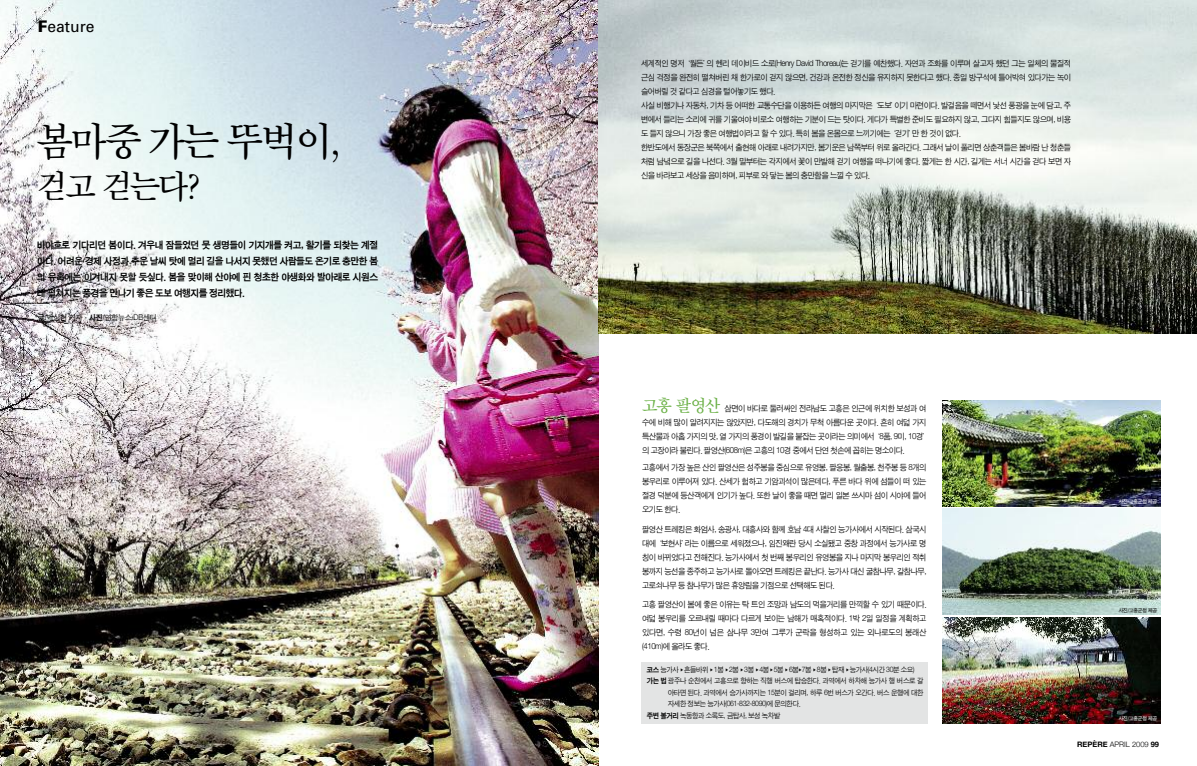
<style>
.page{position:relative;width:1197px;height:766px;background:#fff}
.page>*{position:absolute;margin:0;border:0;box-sizing:border-box;transform-origin:0 0}
.t1{font:42px "Sand Tm";letter-spacing:-.05em;color:#000;scale:.96 1}
.t2{font:35px "Sand Tm";color:#000;scale:.96 1}
.t3{font:16px "Univers";color:#000}
.t4{font:10px/16px "Sand Kg";letter-spacing:-.05em;color:#000;text-align:justify}
.t5{font:8.5px/14px "Sand Jg";letter-spacing:-.055em;color:#000;text-align:justify;scale:.95 1}
.t6{font:8px "Sand Jg";letter-spacing:-.025em;color:#000;scale:.96 1}
.t7{font:7.5px "Sand Jg";letter-spacing:-.055em;color:#000;scale:.95 1}
.t8{font:300 7.5px "Helvetica Neue";color:#000}
.t9{font:5.5px "Sand Tg";letter-spacing:-.045em;color:#fff;scale:.95 1}
.t10{font:5.5px "Sand Tg";letter-spacing:-.045em;color:#000;scale:.95 1}
.s1{font-weight:900}
.s2{font-family:"Sand Kg"}
.s3{font-family:"Sand Tm";font-size:18px;color:#6ab045}
.s4{font-size:4px}
.s5{font-weight:700}
</style>
<div class="page">
<img style="left:0;top:0;width:598px;height:765px">
<img style="left:599px;top:0;width:597px;height:333px">
<div style="left:641px;top:661px;width:286px;height:62px;background:#e3e4e4"></div>
<img style="left:942px;top:400px;width:217px;height:106px">
<img style="left:942px;top:508px;width:217px;height:106px">
<img style="left:942px;top:617px;width:217px;height:106px">
<h3 class="t3" style="left:38px;top:20px;width:58px"><span class="s1">F</span>eature</h3>
<h1 class="t1" style="left:37px;top:121px;width:318px">봄마중 가는 뚜벅이,</h1>
<h2 class="t2" style="left:37px;top:168px;width:170px">걷고 걷는다?</h2>
<p class="t4" style="left:37px;top:237px;width:343px">바야흐로 기다리던 봄이다. 겨우내 잠들었던 뭇 생명들이 기지개를 켜고, 활기를 되찾는 계절 이다. 어려운 경제 사정과 추운 날씨 탓에 멀리 길을 나서지 못했던 사람들도 온기로 충만한 봄 의 유혹에는 이겨내지 못할 듯싶다. 봄을 맞이해 산야에 핀 청초한 야생화와 발아래로 시원스 레 펼쳐지는 풍경을 만나기 좋은 도보 여행지를 정리했다.</p>
<p class="t6" style="left:38px;top:314px;width:125px"><span class="s2">글</span>/박상현 기자<span class="s2">·사진</span>/연합뉴스 DB센터</p>
<p class="t5" style="left:641px;top:56px;width:454px;text-align:left">세계적인 명저‘월든’의 헨리 데이비드 소로(Henry David Thoreau)는 걷기를 예찬했다. 자연과 조화를 이루며 살고자 했던 그는 일체의 물질적 근심 걱정을 완전히 떨쳐버린 채 한가로이 걷지 않으면, 건강과 온전한 정신을 유지하지 못한다고 했다. 종일 방구석에 틀어박혀 있다가는 녹이 슬어버릴 것 같다고 심경을 털어놓기도 했다.<br>사실 비행기나 자동차, 기차 등 어떠한 교통수단을 이용하든 여행의 마지막은‘도보’이기 마련이다. 발걸음을 떼면서 낯선 풍광을 눈에 담고, 주 변에서 들리는 소리에 귀를 기울여야 비로소 여행하는 기분이 드는 탓이다. 게다가 특별한 준비도 필요하지 않고, 그다지 힘들지도 않으며, 비용 도 들지 않으니 가장 좋은 여행법이라고 할 수 있다. 특히 봄을 온몸으로 느끼기에는‘걷기’만 한 것이 없다.<br>한반도에서 동장군은 북쪽에서 출현해 아래로 내려가지만, 봄기운은 남쪽부터 위로 올라간다. 그래서 날이 풀리면 상춘객들은 봄바람 난 청춘들 처럼 남녘으로 길을 나선다. 3월 말부터는 각지에서 꽃이 만발해 걷기 여행을 떠나기에 좋다. 짧게는 한 시간, 길게는 서너 시간을 걷다 보면 자 신을 바라보고 세상을 음미하며, 피부로 와 닿는 봄의 충만함을 느낄 수 있다.</p>
<p class="t5" style="left:642px;top:401px;width:305px;text-align:left"><span class="s3">고흥 팔영산</span> 삼면이 바다로 둘러싸인 전라남도 고흥은 인근에 위치한 보성과 여 수에 비해 많이 알려지지는 않았지만, 다도해의 경치가 무척 아름다운 곳이다. 흔히 여덟 가지 특산물과 아홉 가지의 맛, 열 가지의 풍경이 발길을 붙잡는 곳이라는 의미에서‘8품, 9미, 10경’ 의 고장이라 불린다. 팔영산(608m)은 고흥의 10경 중에서 단연 첫손에 꼽히는 명소이다.</p>
<p class="t5" style="left:642px;top:460px;width:301px">고흥에서 가장 높은 산인 팔영산은 성주봉을 중심으로 유영봉, 팔응봉, 월출봉, 천주봉 등 8개의 봉우리로 이루어져 있다. 산세가 험하고 기암괴석이 많은데다, 푸른 바다 위에 섬들이 떠 있는 절경 덕분에 등산객에게 인기가 높다. 또한 날이 좋을 때면 멀리 일본 쓰시마 섬이 시야에 들어 오기도 한다.</p>
<p class="t5" style="left:642px;top:522px;width:301px">팔영산 트레킹은 화엄사, 송광사, 대흥사와 함께 호남 4대 사찰인 능가사에서 시작된다. 삼국시 대에‘보현사’라는 이름으로 세워졌으나, 임진왜란 당시 소실됐고 중창 과정에서 능가사로 명 칭이 바뀌었다고 전해진다. 능가사에서 첫 번째 봉우리인 유영봉을 지나 마지막 봉우리인 적취 봉까지 능선을 종주하고 능가사로 돌아오면 트레킹은 끝난다. 능가사 대신 굴참나무, 갈참나무, 고로쇠나무 등 참나무가 많은 휴양림을 기점으로 선택해도 된다.</p>
<p class="t5" style="left:642px;top:598px;width:301px">고흥 팔영산이 봄에 좋은 이유는 탁 트인 조망과 남도의 먹을거리를 만끽할 수 있기 때문이다. 여덟 봉우리를 오르내릴 때마다 다르게 보이는 남해가 매혹적이다. 1박 2일 일정을 계획하고 있다면, 수령 80년이 넘은 삼나무 3만여 그루가 군락을 형성하고 있는 외나로도의 봉래산 (410m)에 올라도 좋다.</p>
<p class="t7" style="left:646px;top:665px;width:283px"><span class="s2">코스</span> 능가사 <span class="s4">▶</span> 흔들바위 <span class="s4">▶</span> 1봉 <span class="s4">▶</span> 2봉 <span class="s4">▶</span> 3봉 <span class="s4">▶</span> 4봉 <span class="s4">▶</span> 5봉 <span class="s4">▶</span> 6봉<span class="s4">▶</span>7봉 <span class="s4">▶</span> 8봉 <span class="s4">▶</span> 탑재 <span class="s4">▶</span> 능가사(4시간 30분 소요)</p>
<p class="t7" style="left:646px;top:677px;width:293px"><span class="s2">가는 법</span> 광주나 순천에서 고흥으로 향하는 직행 버스에 탑승한다. 과역에서 하차해 능가사 행 버스로 갈</p>
<p class="t7" style="left:668px;top:688px;width:270px">아타면 된다. 과역에서 승가사까지는 15분이 걸리며, 하루 6번 버스가 오간다. 버스 운행에 대한</p>
<p class="t7" style="left:668px;top:700px;width:141px">자세한 정보는 능가사(061-832-8090)에 문의한다.</p>
<p class="t7" style="left:646px;top:711px;width:142px"><span class="s2">주변 볼거리</span> 녹동항과 소록도, 금탑사, 보성 녹차밭</p>
<p class="t9" style="left:1118px;top:498px;width:42px">사진/고흥군청 제공</p>
<p class="t10" style="left:1118px;top:607px;width:42px">사진/고흥군청 제공</p>
<p class="t9" style="left:1118px;top:715px;width:42px">사진/고흥군청 제공</p>
<p class="t8" style="left:1077px;top:739px;width:83px"><span class="s5">REPèRE</span> APRIL 2009 <span class="s5">99</span></p>
</div>
